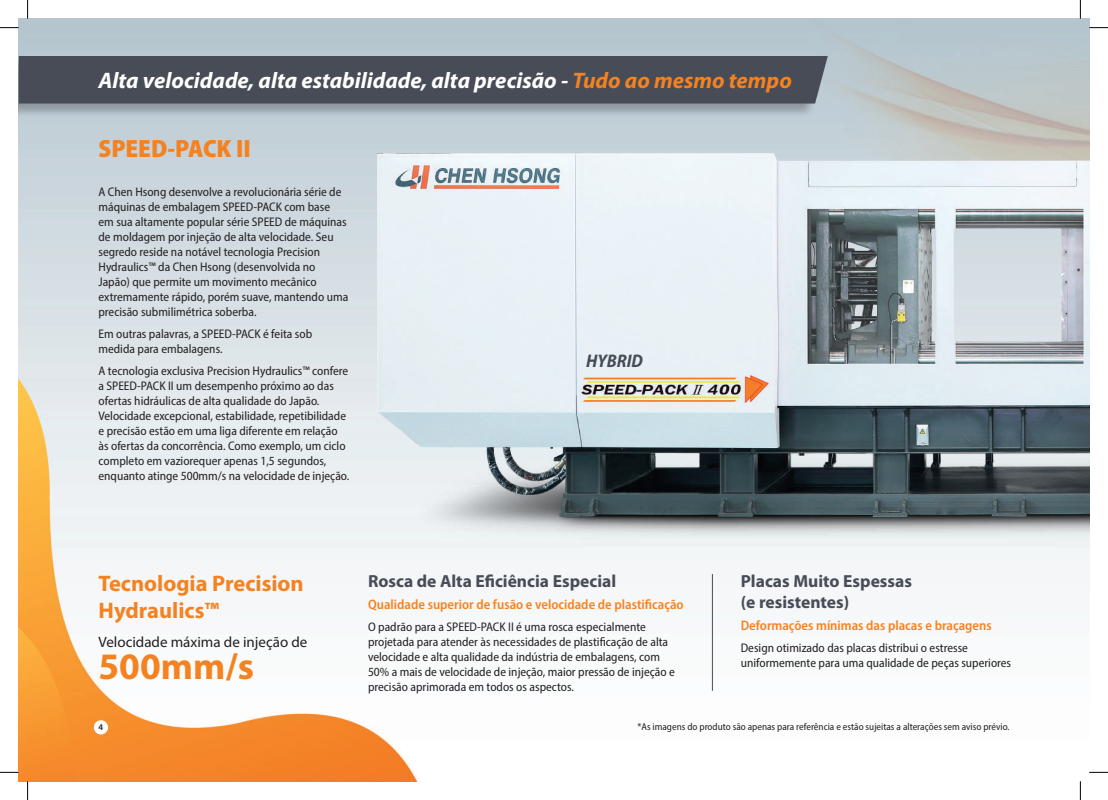
<style>
.page{position:relative;width:1108px;height:800px;background:#fff}
.page>*{position:absolute;margin:0;border:0;box-sizing:border-box;transform-origin:0 0}
.t1{font:700 37.5px "Myriad Pro";color:#f58220}
.t2{font:900 semi-condensed 25px "Myriad Pro";color:#f58220}
.t3{font:italic 700 22.5px "Myriad Pro";color:#fff}
.t4{font:700 22.5px/27px "Myriad Pro";color:#f58220}
.t5{font:italic 700 semi-condensed 18.25px "Myriad Pro";color:#474c56}
.t6{font:700 17.5px/21px "Myriad Pro";color:#474c56}
.t7{font:15px "Myriad Pro";color:#231f20}
.t8{font:600 semi-condensed 13.75px "Myriad Pro";color:#f58220}
.t9{font:semi-condensed 12.5px/15px "Myriad Pro";color:#231f20}
.t10{font:semi-condensed 10px "Myriad Pro";color:#231f20}
.t11{font:600 8.75px "Myriad Pro";color:#231f20}
.s1{color:#f58220}
</style>
<div class="page">
<img style="left:19px;top:19px;width:1043px;height:762px">
<div style="left:94px;top:720px;width:14px;height:14px;background:#fff;border-radius:50%"></div>
<div style="left:19px;top:56px;width:807px;height:62px;background:#231f20;opacity:.3"></div>
<div style="left:18px;top:56px;width:809px;height:47px;background:#474c56"></div>
<img style="left:378px;top:153px;width:711px;height:392px">
<hr style="left:712px;top:574px;width:1px;height:116px;background:#474c56">
<svg style="left:0;top:27px;width:19px;height:1px"></svg>
<svg style="left:1089px;top:27px;width:19px;height:1px"></svg>
<svg style="left:0;top:771px;width:19px;height:1px"></svg>
<svg style="left:1089px;top:771px;width:19px;height:1px"></svg>
<svg style="left:27px;top:0;width:1px;height:19px"></svg>
<svg style="left:27px;top:781px;width:1px;height:18px"></svg>
<svg style="left:1079px;top:0;width:2px;height:19px"></svg>
<svg style="left:1079px;top:781px;width:2px;height:18px"></svg>
<h3 class="t3" style="left:98px;top:66px;width:695px">Alta velocidade, alta estabilidade, alta precisão - <span class="s1">Tudo ao mesmo tempo</span></h3>
<h2 class="t2" style="left:98px;top:132px;width:154px">SPEED-PACK II</h2>
<p class="t9" style="left:98px;top:184px;width:251px">A Chen Hsong desenvolve a revolucionária série de máquinas de embalagem SPEED-PACK com base em sua altamente popular série SPEED de máquinas de moldagem por injeção de alta velocidade. Seu segredo reside na notável tecnologia Precision Hydraulics™ da Chen Hsong (desenvolvida no Japão) que permite um movimento mecânico extremamente rápido, porém suave, mantendo uma precisão submilimétrica soberba.</p>
<p class="t9" style="left:98px;top:326px;width:215px">Em outras palavras, a SPEED-PACK é feita sob medida para embalagens.</p>
<p class="t9" style="left:98px;top:363px;width:252px">A tecnologia exclusiva Precision Hydraulics™ confere a SPEED-PACK II um desempenho próximo ao das ofertas hidráulicas de alta qualidade do Japão.<br>Velocidade excepcional, estabilidade, repetibilidade e precisão estão em uma liga diferente em relação às ofertas da concorrência. Como exemplo, um ciclo completo em vaziorequer apenas 1,5 segundos, enquanto atinge 500mm/s na velocidade de injeção.</p>
<h3 class="t5" style="left:586px;top:349px;width:58px">HYBRID</h3>
<h3 class="t4" style="left:98px;top:569px;width:207px">Tecnologia Precision<br>Hydraulics™</h3>
<p class="t7" style="left:98px;top:633px;width:210px">Velocidade máxima de injeção de</p>
<h1 class="t1" style="left:98px;top:641px;width:157px">500mm/s</h1>
<p class="t11" style="left:99px;top:721px;width:6px">4</p>
<h3 class="t6" style="left:368px;top:570px;width:250px">Rosca de Alta Eficiência Especial</h3>
<p class="t8" style="left:368px;top:596px;width:317px">Qualidade superior de fusão e velocidade de plastificação</p>
<p class="t9" style="left:368px;top:619px;width:308px">O padrão para a SPEED-PACK II é uma rosca especialmente projetada para atender às necessidades de plastificação de alta velocidade e alta qualidade da indústria de embalagens, com 50% a mais de velocidade de injeção, maior pressão de injeção e precisão aprimorada em todos os aspectos.</p>
<h3 class="t6" style="left:740px;top:570px;width:173px">Placas Muito Espessas (e resistentes)</h3>
<p class="t8" style="left:740px;top:617px;width:252px">Deformações mínimas das placas e braçagens</p>
<p class="t9" style="left:740px;top:640px;width:272px">Design otimizado das placas distribui o estresse uniformemente para uma qualidade de peças superiores</p>
<p class="t10" style="left:637px;top:720px;width:373px">*As imagens do produto são apenas para referência e estão sujeitas a alterações sem aviso prévio.</p>
</div>
